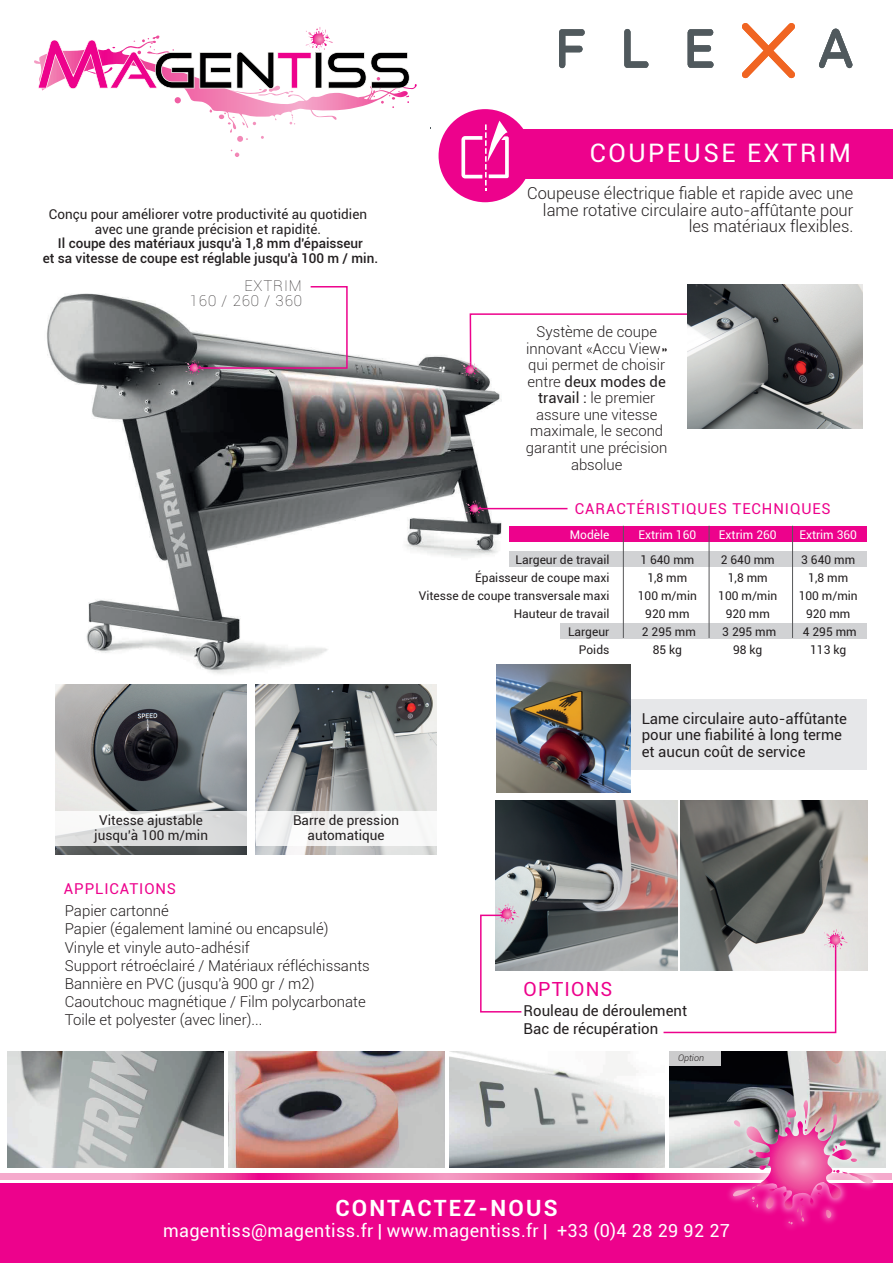
<style>
.page{position:relative;width:893px;height:1263px;background:#fff}
.page>*{position:absolute;margin:0;border:0;box-sizing:border-box;transform-origin:0 0}
.t1{font:25.5px "Roboto";letter-spacing:.1em;color:#fff}
.t2{font:700 22.35px "Roboto";letter-spacing:.1em;color:#fff}
.t3{font:19.5px "Roboto";letter-spacing:.06em;color:#ed028c}
.t4{font:18px "Roboto";letter-spacing:.02em;color:#fff}
.t5{font:300 16.5px/16.5px "Roboto";color:#231f20;text-align:right}
.t6{font:300 15px/18px "Roboto";color:#231f20}
.t7{font:15px/16.5px "Roboto";color:#231f20}
.t8{font:15px "Roboto";letter-spacing:.06em;color:#ed028c}
.t9{font:100 15px/15px "Roboto";letter-spacing:.06em;color:#231f20;text-align:right}
.t10{font:300 14.85px/16.5px "Roboto";color:#231f20;text-align:center}
.t11{font:13.5px/15px "Roboto";color:#231f20;text-align:center}
.t12{font:500 13.5px/15px "Roboto";color:#231f20;text-align:center}
.t13{font:12px/18px "Roboto";color:#231f20;text-align:center}
.t14{font:12px "Roboto";color:#fff}
.t15{font:italic 300 9px "Roboto";color:#231f20}
.s1{font-weight:400}
</style>
<div class="page">
<div style="left:496px;top:700px;width:371px;height:70px;background:#e6e7e9"></div>
<div style="left:509px;top:551px;width:358px;height:16px;background:#d1d2d4"></div>
<div style="left:509px;top:526px;width:358px;height:15px;background:#ed028c"></div>
<div style="left:560px;top:624px;width:307px;height:15px;background:#d1d2d4"></div>
<img style="left:47px;top:111px;width:459px;height:744px">
<div style="left:515px;top:129px;width:378px;height:50px;background:#ed028c"></div>
<svg style="left:559px;top:29px;width:26px;height:39px"></svg>
<svg style="left:624px;top:29px;width:24px;height:39px"></svg>
<svg style="left:688px;top:29px;width:25px;height:39px"></svg>
<svg style="left:819px;top:29px;width:33px;height:39px"></svg>
<svg style="left:742px;top:23px;width:53px;height:55px"></svg>
<svg style="left:186px;top:285px;width:162px;height:89px"></svg>
<hr style="left:475px;top:508px;width:92px;height:1px;background:#ed028c">
<svg style="left:466px;top:500px;width:14px;height:15px"></svg>
<div style="left:439px;top:109px;width:93px;height:93px;background:#ed028c;border-radius:50%"></div>
<svg style="left:461px;top:121px;width:48px;height:70px"></svg>
<svg style="left:462px;top:313px;width:226px;height:63px"></svg>
<img style="left:688px;top:284px;width:174px;height:144px">
<hr style="left:623px;top:526px;width:1px;height:112px;background:#57585a">
<hr style="left:709px;top:526px;width:1px;height:112px;background:#57585a">
<hr style="left:792px;top:526px;width:1px;height:112px;background:#57585a">
<img style="left:680px;top:800px;width:187px;height:171px">
<img style="left:495px;top:800px;width:182px;height:171px">
<svg style="left:662px;top:929px;width:181px;height:105px"></svg>
<svg style="left:480px;top:903px;width:43px;height:110px"></svg>
<img style="left:56px;top:685px;width:191px;height:170px">
<svg style="left:56px;top:811px;width:191px;height:34px;fill:#dcdddd"></svg>
<img style="left:256px;top:685px;width:180px;height:170px">
<div style="left:256px;top:811px;width:180px;height:34px;background:#f4f5f5"></div>
<img style="left:8px;top:1051px;width:215px;height:117px">
<img style="left:228px;top:1051px;width:216px;height:117px">
<img style="left:449px;top:1051px;width:216px;height:117px">
<img style="left:670px;top:1066px;width:8px;height:102px">
<div style="left:669px;top:1051px;width:52px;height:15px;background:#cccccd"></div>
<img style="left:496px;top:665px;width:134px;height:127px">
<svg style="left:34px;top:27px;width:376px;height:103px"></svg>
<div style="left:0;top:1183px;width:893px;height:80px;background:#ed028c"></div>
<svg style="left:0;top:1174px;width:678px;height:5px;background:#f068ac"></svg>
<img style="left:678px;top:1051px;width:214px;height:178px">
<svg style="left:734px;top:1100px;width:109px;height:111px;background:#d576a8"></svg>
<p class="t11" style="left:49px;top:206px;width:320px">Conçu pour améliorer votre productivité au quotidien avec une grande précision et rapidité.</p>
<p class="t12" style="left:43px;top:236px;width:337px">Il coupe des matériaux jusqu'à 1,8 mm d'épaisseur<br>et sa vitesse de coupe est réglable jusqu'à 100 m / min.</p>
<p class="t9" style="left:190px;top:277px;width:114px">EXTRIM<br>160 / 260 / 360</p>
<h1 class="t1" style="left:590px;top:135px;width:263px">COUPEUSE EXTRIM</h1>
<p class="t5" style="left:527px;top:185px;width:328px">Coupeuse électrique fiable et rapide avec une lame rotative circulaire auto-affûtante pour les matériaux flexibles.</p>
<p class="t10" style="left:526px;top:323px;width:143px">Système de coupe innovant «Accu View» qui permet de choisir entre <span class="s1">deux modes de travail :</span> le premier assure une vitesse maximale, le second garantit une précision absolue</p>
<p class="t8" style="left:575px;top:498px;width:257px">CARACTÉRISTIQUES TECHNIQUES</p>
<p class="t14" style="left:570px;top:526px;width:41px">Modèle</p>
<p class="t13" style="left:419px;top:550px;width:192px;text-align:right">Largeur de travail<br>Épaisseur de coupe maxi<br>Vitesse de coupe transversale maxi<br>Hauteur de travail<br>Largeur<br>Poids</p>
<p class="t14" style="left:638px;top:526px;width:59px">Extrim 160</p>
<p class="t13" style="left:638px;top:550px;width:61px">1 640 mm<br>1,8 mm<br>100 m/min<br>920 mm<br>2 295 mm<br>85 kg</p>
<p class="t14" style="left:719px;top:526px;width:59px">Extrim 260</p>
<p class="t13" style="left:718px;top:550px;width:61px">2 640 mm<br>1,8 mm<br>100 m/min<br>920 mm<br>3 295 mm<br>98 kg</p>
<p class="t14" style="left:799px;top:526px;width:59px">Extrim 360</p>
<p class="t13" style="left:799px;top:550px;width:61px">3 640 mm<br>1,8 mm<br>100 m/min<br>920 mm<br>4 295 mm<br>113 kg</p>
<p class="t7" style="left:642px;top:709px;width:207px">Lame circulaire auto-affûtante pour une fiabilité à long terme et aucun coût de service</p>
<p class="t11" style="left:94px;top:812px;width:115px">Vitesse ajustable jusqu’à 100 m/min</p>
<p class="t11" style="left:293px;top:812px;width:108px">Barre de pression automatique</p>
<p class="t8" style="left:64px;top:878px;width:114px">APPLICATIONS</p>
<p class="t6" style="left:65px;top:902px;width:307px">Papier cartonné<br>Papier (également laminé ou encapsulé)<br>Vinyle et vinyle auto-adhésif<br>Support rétroéclairé / Matériaux réfléchissants Bannière en PVC (jusqu'à 900 gr / m2)<br>Caoutchouc magnétique / Film polycarbonate Toile et polyester (avec liner)...</p>
<h3 class="t3" style="left:524px;top:975px;width:90px">OPTIONS</h3>
<p class="t7" style="left:524px;top:1001px;width:165px;line-height:18px">Rouleau de déroulement<br>Bac de récupération</p>
<p class="t15" style="left:678px;top:1052px;width:28px">Option</p>
<h2 class="t2" style="left:335px;top:1192px;width:224px">CONTACTEZ-NOUS</h2>
<p class="t4" style="left:163px;top:1218px;width:568px">magentiss@magentiss.fr | www.magentiss.fr | +33 (0)4 28 29 92 27</p>
</div>
